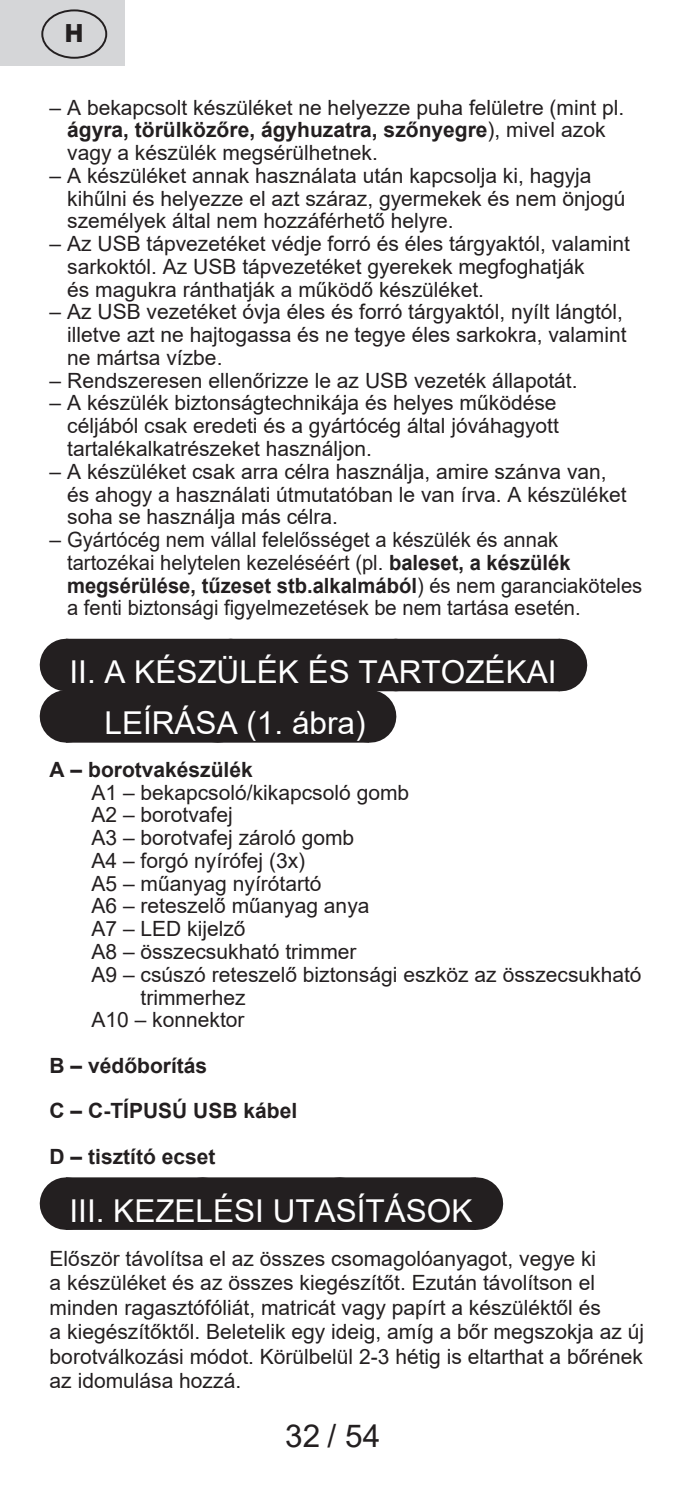
<style>
.page{position:relative;width:695px;height:1489px;background:#fff}
.page>*{position:absolute;margin:0;border:0;box-sizing:border-box;transform-origin:0 0}
.Grafický_nadpis_ETA{font:31.5px "Arial";color:#fff}
.t1{font:31.5px "Arial";color:#231f20}
.t2{font:800 25.2px "Helvetica Neue OT";color:#231f20}
.Normální{font:21px/22.8px "Arial";color:#231f20}
.Normální-2{font:700 21px "Arial";color:#231f20}
.s1{font-weight:700}
</style>
<div class="page">
<div style="left:0;top:0;width:125px;height:65px;background:#d5d6d8"></div>
<div style="left:41px;top:9px;width:66px;height:50px;border:2px solid #231f20;border-radius:50%"></div>
<svg style="left:50px;top:679px;width:533px;height:4px"></svg>
<div style="left:66px;top:638px;width:494px;height:53px;background:#231f20"></div>
<hr style="left:560px;top:638px;width:1px;height:53px;background:#231f20">
<div style="left:66px;top:690px;width:303px;height:52px;background:#231f20"></div>
<svg style="left:217px;top:638px;width:260px;height:104px"></svg>
<hr style="left:369px;top:690px;width:1px;height:52px;background:#231f20">
<svg style="left:50px;top:1217px;width:450px;height:4px"></svg>
<div style="left:66px;top:1177px;width:410px;height:52px;background:#231f20"></div>
<svg style="left:202px;top:1177px;width:205px;height:1px"></svg>
<hr style="left:476px;top:1177px;width:1px;height:52px;background:#231f20">
<p class="t2" style="left:65px;top:18px;width:20px">H</p>
<p class="Normální" style="left:67px;top:96px;width:558px;text-indent:-18px">– A bekapcsolt készüléket ne helyezze puha felületre (mint pl. <span class="s1">ágyra, törülközőre, ágyhuzatra, szőnyegre</span>), mivel azok vagy a készülék megsérülhetnek.</p>
<p class="Normální" style="left:67px;top:164px;width:559px;text-indent:-18px">– A készüléket annak használata után kapcsolja ki, hagyja kihűlni és helyezze el azt száraz, gyermekek és nem önjogú személyek által nem hozzáférhető helyre.</p>
<p class="Normální" style="left:67px;top:232px;width:564px;text-indent:-18px">– Az USB tápvezetéket védje forró és éles tárgyaktól, valamint sarkoktól. Az USB tápvezetéket gyerekek megfoghatják<br>és magukra ránthatják a működő készüléket.</p>
<p class="Normální" style="left:67px;top:300px;width:561px;text-indent:-18px">– Az USB vezetéket óvja éles és forró tárgyaktól, nyílt lángtól, illetve azt ne hajtogassa és ne tegye éles sarkokra, valamint ne mártsa vízbe.</p>
<p class="Normální" style="left:50px;top:369px;width:529px">– Rendszeresen ellenőrizze le az USB vezeték állapotát.</p>
<p class="Normální" style="left:67px;top:391px;width:493px;text-align:justify;text-indent:-18px">– A készülék biztonságtechnikája és helyes működése céljából csak eredeti és a gyártócég által jóváhagyott tartalékalkatrészeket használjon.</p>
<p class="Normální" style="left:67px;top:460px;width:561px;text-indent:-18px">– A készüléket csak arra célra használja, amire szánva van, és ahogy a használati útmutatóban le van írva. A készüléket soha se használja más célra.</p>
<p class="Normální" style="left:67px;top:528px;width:576px;text-indent:-18px">– Gyártócég nem vállal felelősséget a készülék és annak tartozékai helytelen kezeléséért (pl. <span class="s1">baleset, a készülék megsérülése, tűzeset stb.alkalmából</span>) és nem garanciaköteles a fenti biztonsági figyelmezetések be nem tartása esetén.</p>
<p class="Grafický_nadpis_ETA" style="left:69px;top:650px;width:488px">II. A KÉSZÜLÉK ÉS TARTOZÉKAI</p>
<p class="Grafický_nadpis_ETA" style="left:104px;top:701px;width:262px">LEÍRÁSA (1. ábra)</p>
<p class="Normální-2" style="left:50px;top:754px;width:205px">A – borotvakészülék</p>
<p class="Normální" style="left:91px;top:780px;width:319px">A1 – bekapcsoló/kikapcsoló gomb</p>
<p class="Normální" style="left:91px;top:803px;width:143px">A2 – borotvafej</p>
<p class="Normální" style="left:91px;top:826px;width:264px">A3 – borotvafej zároló gomb</p>
<p class="Normální" style="left:91px;top:849px;width:215px">A4 – forgó nyírófej (3x)</p>
<p class="Normální" style="left:91px;top:871px;width:231px">A5 – műanyag nyírótartó</p>
<p class="Normální" style="left:91px;top:894px;width:279px">A6 – reteszelő műanyag anya</p>
<p class="Normální" style="left:91px;top:917px;width:156px">A7 – LED kijelző</p>
<p class="Normální" style="left:91px;top:940px;width:266px">A8 – összecsukható trimmer</p>
<p class="Normální" style="left:140px;top:962px;width:502px;text-indent:-49px">A9 – csúszó reteszelő biztonsági eszköz az összecsukható trimmerhez</p>
<p class="Normální" style="left:91px;top:1008px;width:154px">A10 – konnektor</p>
<p class="Normální-2" style="left:50px;top:1050px;width:159px">B – védőborítás</p>
<p class="Normální-2" style="left:50px;top:1096px;width:249px">C – C-TÍPUSÚ USB kábel</p>
<p class="Normální-2" style="left:50px;top:1141px;width:167px">D – tisztító ecset</p>
<p class="Grafický_nadpis_ETA" style="left:69px;top:1188px;width:404px">III. KEZELÉSI UTASÍTÁSOK</p>
<p class="Normální" style="left:50px;top:1245px;width:596px;line-height:24.5px">Először távolítsa el az összes csomagolóanyagot, vegye ki<br>a készüléket és az összes kiegészítőt. Ezután távolítson el minden ragasztófóliát, matricát vagy papírt a készüléktől és<br>a kiegészítőktől. Beletelik egy ideig, amíg a bőr megszokja az új borotválkozási módot. Körülbelül 2-3 hétig is eltarthat a bőrének az idomulása hozzá.</p>
<h1 class="t1" style="left:285px;top:1414px;width:96px">32 / 54</h1>
</div>
